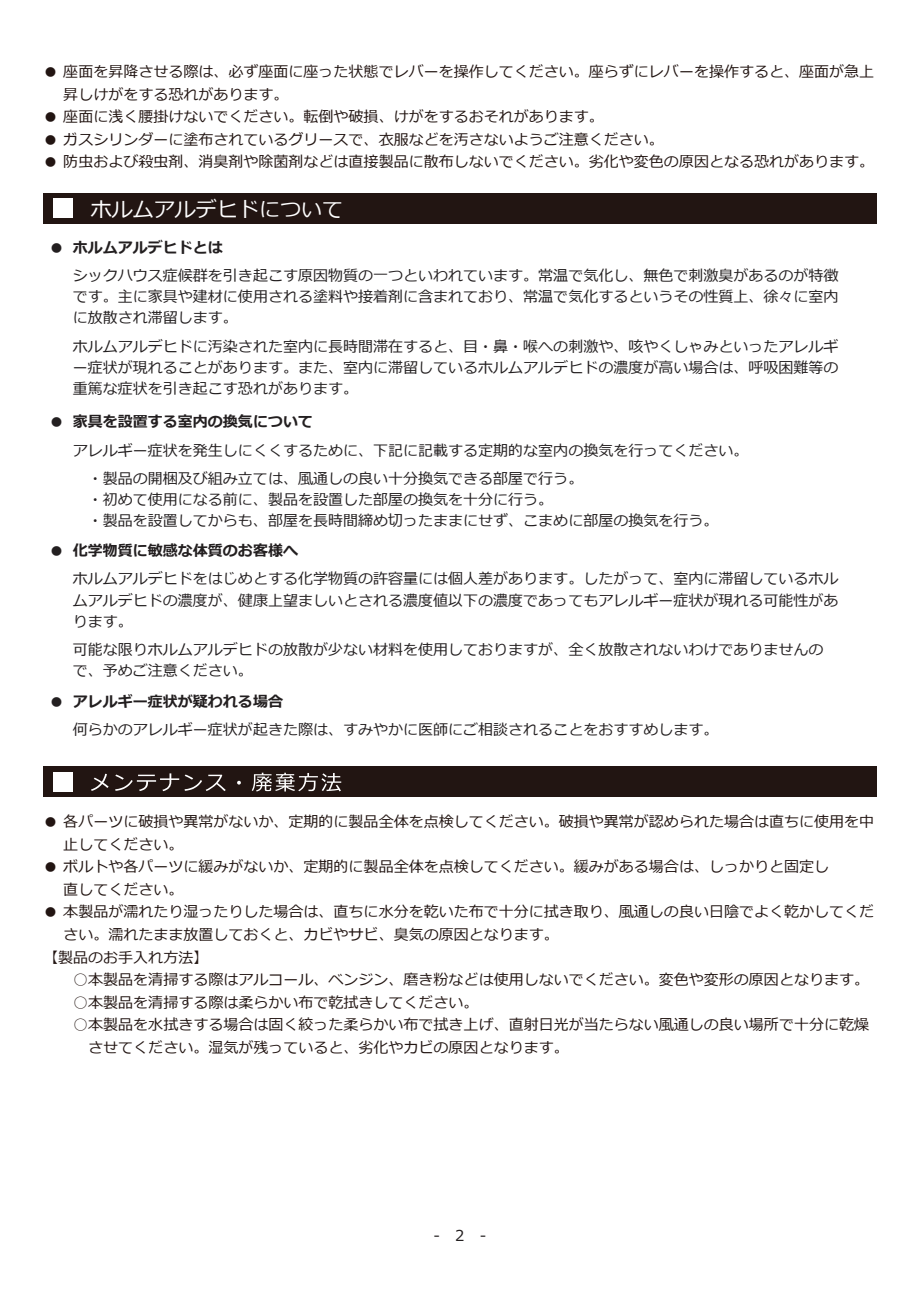
<style>
.page{position:relative;width:920px;height:1289px;background:#fff}
.page>*{position:absolute;margin:0;border:0;box-sizing:border-box;transform-origin:0 0}
.t1{font:21px "Meiryo";color:#fff}
.t2{font:15px/21px "Meiryo";color:#231f20;text-align:justify}
.t3{font:15px/22.5px "Meiryo";color:#221512}
.t4{font:700 15px "Meiryo";color:#231f20}
</style>
<div class="page">
<div style="left:43px;top:766px;width:833px;height:31px;background:#221512"></div>
<svg style="left:91px;top:773px;width:18px;height:18px"></svg>
<svg style="left:115px;top:773px;width:111px;height:18px"></svg>
<svg style="left:237px;top:780px;width:4px;height:4px"></svg>
<svg style="left:251px;top:772px;width:90px;height:19px"></svg>
<div style="left:53px;top:772px;width:19px;height:19px;background:#fff"></div>
<div style="left:43px;top:193px;width:833px;height:31px;background:#221512"></div>
<div style="left:53px;top:198px;width:19px;height:20px;background:#fff"></div>
<p class="t3" style="left:63px;top:60px;width:812px;text-indent:-20px">● 座⾯を昇降させる際は、必ず座⾯に座った状態でレバーを操作してください。座らずにレバーを操作すると、座⾯が急上昇しけがをする恐れがあります。</p>
<p class="t3" style="left:43px;top:105px;width:562px">● 座⾯に浅く腰掛けないでください。転倒や破損、けがをするおそれがあります。</p>
<p class="t3" style="left:43px;top:128px;width:622px">● ガスシリンダーに塗布されているグリースで、⾐服などを汚さないようご注意ください。</p>
<p class="t3" style="left:43px;top:150px;width:832px">● 防⾍および殺⾍剤、消臭剤や除菌剤などは直接製品に散布しないでください。劣化や変⾊の原因となる恐れがあります。</p>
<p class="t2" style="left:49px;top:237px;width:16px">●</p>
<p class="t2" style="left:49px;top:411px;width:16px">●</p>
<p class="t2" style="left:49px;top:540px;width:16px">●</p>
<p class="t2" style="left:49px;top:690px;width:16px">●</p>
<h1 class="t1" style="left:91px;top:198px;width:254px">ホルムアルデヒドについて</h1>
<p class="t4" style="left:73px;top:240px;width:152px">ホルムアルデヒドとは</p>
<p class="t2" style="left:73px;top:265px;width:767px">シックハウス症候群を引き起こす原因物質の⼀つといわれています。常温で気化し、無⾊で刺激臭があるのが特徴です。主に家具や建材に使⽤される塗料や接着剤に含まれており、常温で気化するというその性質上、徐々に室内に放散され滞留します。</p>
<p class="t2" style="left:73px;top:336px;width:767px">ホルムアルデヒドに汚染された室内に⻑時間滞在すると、⽬・⿐・喉への刺激や、咳やくしゃみといったアレルギー症状が現れることがあります。また、室内に滞留しているホルムアルデヒドの濃度が⾼い場合は、呼吸困難等の重篤な症状を引き起こす恐れがあります。</p>
<p class="t4" style="left:73px;top:414px;width:242px">家具を設置する室内の換気について</p>
<p class="t2" style="left:88px;top:436px;width:662px;line-height:28.5px;text-indent:-15px">アレルギー症状を発⽣しにくくするために、下記に記載する定期的な室内の換気を⾏ってください。・製品の開梱及び組み⽴ては、⾵通しの良い⼗分換気できる部屋で⾏う。</p>
<p class="t2" style="left:88px;top:489px;width:632px">・初めて使⽤になる前に、製品を設置した部屋の換気を⼗分に⾏う。<br>・製品を設置してからも、部屋を⻑時間締め切ったままにせず、こまめに部屋の換気を⾏う。</p>
<p class="t4" style="left:73px;top:543px;width:227px">化学物質に敏感な体質のお客様へ</p>
<p class="t2" style="left:73px;top:568px;width:767px">ホルムアルデヒドをはじめとする化学物質の許容量には個⼈差があります。したがって、室内に滞留しているホルムアルデヒドの濃度が、健康上望ましいとされる濃度値以下の濃度であってもアレルギー症状が現れる可能性があります。</p>
<p class="t2" style="left:73px;top:639px;width:752px">可能な限りホルムアルデヒドの放散が少ない材料を使⽤しておりますが、全く放散されないわけでありませんので、予めご注意ください。</p>
<p class="t4" style="left:73px;top:693px;width:212px">アレルギー症状が疑われる場合</p>
<p class="t2" style="left:73px;top:719px;width:647px">何らかのアレルギー症状が起きた際は、すみやかに医師にご相談されることをおすすめします。</p>
<p class="t3" style="left:63px;top:810px;width:812px;text-indent:-20px">● 各パーツに破損や異常がないか、定期的に製品全体を点検してください。破損や異常が認められた場合は直ちに使⽤を中⽌してください。</p>
<p class="t3" style="left:63px;top:855px;width:767px;text-indent:-20px">● ボルトや各パーツに緩みがないか、定期的に製品全体を点検してください。緩みがある場合は、しっかりと固定し直してください。</p>
<p class="t3" style="left:43px;top:900px;width:832px">● 本製品が濡れたり湿ったりした場合は、直ちに⽔分を乾いた布で⼗分に拭き取り、⾵通しの良い⽇陰でよく乾かしてくだ</p>
<p class="t3" style="left:63px;top:923px;width:497px">さい。濡れたまま放置しておくと、カビやサビ、臭気の原因となります。</p>
<p class="t3" style="left:43px;top:945px;width:167px">【製品のお⼿⼊れ⽅法】</p>
<p class="t3" style="left:73px;top:968px;width:797px">○本製品を清掃する際はアルコール、ベンジン、磨き粉などは使⽤しないでください。変⾊や変形の原因となります。</p>
<p class="t3" style="left:73px;top:990px;width:407px">○本製品を清掃する際は柔らかい布で乾拭きしてください。</p>
<p class="t3" style="left:88px;top:1013px;width:782px;text-indent:-15px">○本製品を⽔拭きする場合は固く絞った柔らかい布で拭き上げ、直射⽇光が当たらない⾵通しの良い場所で⼗分に乾燥させてください。湿気が残っていると、劣化やカビの原因となります。</p>
<p class="t2" style="left:433px;top:1224px;width:55px">-2-</p>
</div>
